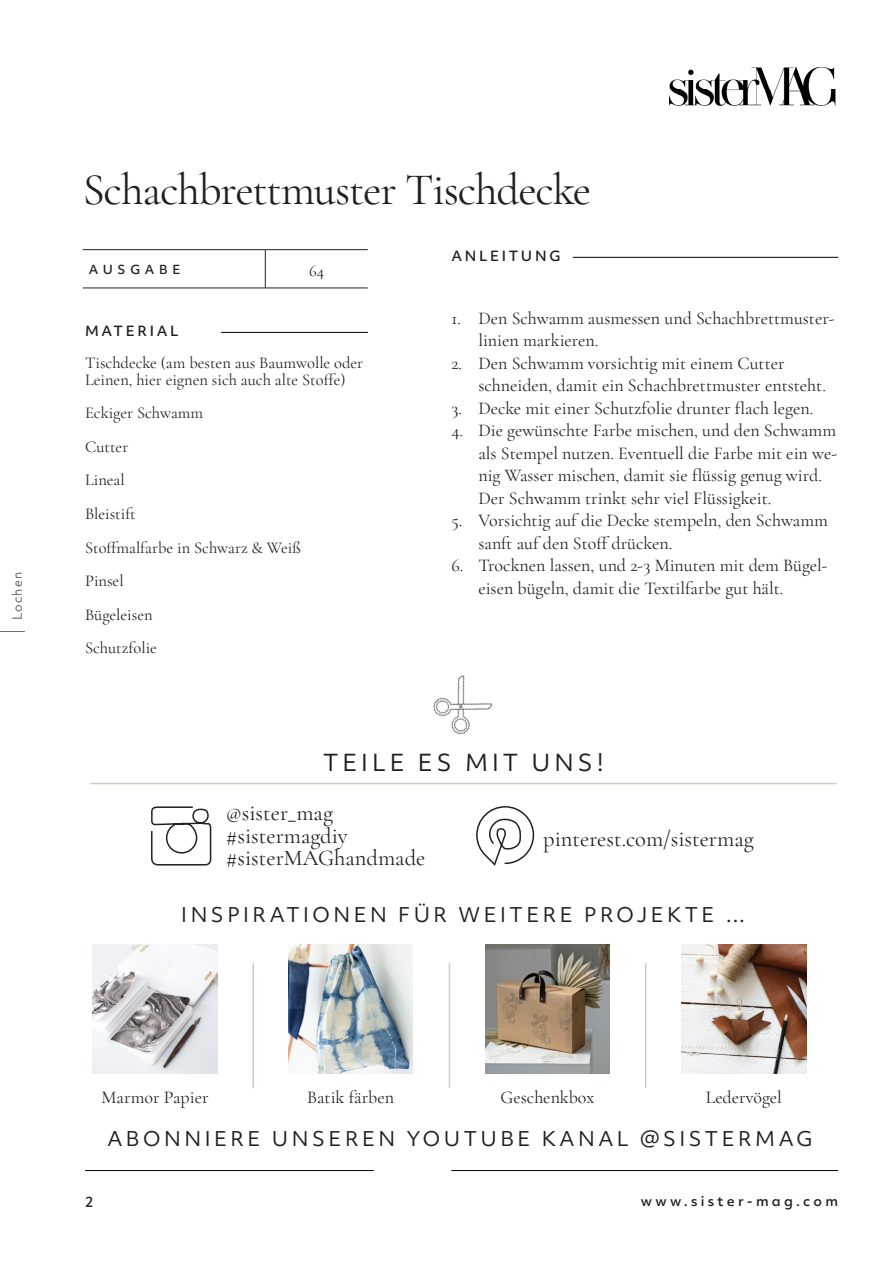
<style>
.page{position:relative;width:893px;height:1263px;background:#fff}
.page>*{position:absolute;margin:0;border:0;box-sizing:border-box;transform-origin:0 0}
.t1{font:45px "Cormorant Garamond";letter-spacing:-.025em;color:#231f20}
.t2{font:22.5px/22.5px "Cormorant Garamond";color:#231f20}
.t3{font:22.5px "Objektiv Mk 2";letter-spacing:.18em;color:#231f20}
.t4{font:19.5px "Objektiv Mk 2";letter-spacing:.18em;color:#231f20}
.t5{font:18px/22.5px "Cormorant Garamond";color:#231f20}
.t6{font:16.5px/33.5px "Cormorant Garamond";color:#231f20}
.t7{font:500 13.5px "Objektiv Mk 2";letter-spacing:.2em;color:#231f20}
.t8{font:500 13.5px "Objektiv Mk 2";letter-spacing:.24em;color:#231f20}
.t9{font:500 12px "Objektiv Mk 2";letter-spacing:.4em;color:#231f20}
.t10{font:300 12px "Objektiv Mk 2";letter-spacing:.1em;color:#6c6d70}
</style>
<div class="page">
<hr style="left:85px;top:1170px;width:289px;height:1px;background:#000001">
<hr style="left:451px;top:1170px;width:387px;height:1px;background:#000001">
<hr style="left:265px;top:249px;width:103px;height:1px;background:#231f20">
<hr style="left:265px;top:288px;width:103px;height:1px;background:#231f20">
<img style="left:669px;top:68px;width:167px;height:37px">
<hr style="left:221px;top:332px;width:147px;height:1px;background:#000001">
<hr style="left:83px;top:249px;width:182px;height:1px;background:#231f20">
<hr style="left:265px;top:250px;width:1px;height:38px;background:#231f20">
<hr style="left:83px;top:288px;width:182px;height:1px;background:#231f20">
<hr style="left:573px;top:257px;width:265px;height:1px;background:#000001">
<svg style="left:0;top:631px;width:25px;height:1px"></svg>
<hr style="left:90px;top:783px;width:747px;height:1px;background:#d4ccbb">
<hr style="left:252px;top:963px;width:2px;height:125px;background:#d4ccbb">
<hr style="left:449px;top:963px;width:1px;height:125px;background:#d4ccbb">
<hr style="left:645px;top:963px;width:1px;height:125px;background:#d4ccbb">
<svg style="left:151px;top:806px;width:61px;height:60px"></svg>
<svg style="left:476px;top:806px;width:59px;height:60px"></svg>
<img style="left:93px;top:944px;width:124px;height:130px">
<img style="left:288px;top:944px;width:125px;height:130px">
<img style="left:485px;top:944px;width:125px;height:130px">
<img style="left:681px;top:944px;width:125px;height:130px">
<img style="left:433px;top:675px;width:60px;height:60px">
<p class="t10" style="left:9px;top:620px;width:50px;rotate:-90deg">Lochen</p>
<h1 class="t1" style="left:83px;top:162px;width:510px">Schachbrettmuster Tischdecke</h1>
<p class="t9" style="left:89px;top:261px;width:93px">AUSGABE</p>
<p class="t6" style="left:309px;top:254px;width:17px">64</p>
<p class="t7" style="left:85px;top:322px;width:95px">MATERIAL</p>
<p class="t6" style="left:85px;top:355px;width:280px;line-height:16.5px">Tischdecke (am besten aus Baumwolle oder<br>Leinen, hier eignen sich auch alte Stoffe)</p>
<p class="t6" style="left:85px;top:396px;width:217px">Eckiger Schwamm<br>Cutter<br>Lineal<br>Bleistift<br>Stoffmalfarbe in Schwarz &amp; Weiß<br>Pinsel<br>Bügeleisen<br>Schutzfolie</p>
<p class="t7" style="left:451px;top:247px;width:111px">ANLEITUNG</p>
<p class="t5" style="left:478px;top:307px;width:358px;text-indent:-27px">1. Den Schwamm ausmessen und Schachbrettmuster&shy;linien markieren.</p>
<p class="t5" style="left:478px;top:352px;width:349px;text-indent:-27px">2. Den Schwamm vorsichtig mit einem Cutter schneiden, damit ein Schachbrettmuster entsteht.</p>
<p class="t5" style="left:451px;top:397px;width:363px">3. Decke mit einer Schutzfolie drunter flach legen.</p>
<p class="t5" style="left:478px;top:419px;width:360px;text-indent:-27px">4. Die gewünschte Farbe mischen, und den Schwamm als Stempel nutzen. Eventuell die Farbe mit ein we&shy;nig Wasser mischen, damit sie flüssig genug wird.<br>Der Schwamm trinkt sehr viel Flüssigkeit.</p>
<p class="t5" style="left:478px;top:509px;width:351px;text-indent:-27px">5. Vorsichtig auf die Decke stempeln, den Schwamm sanft auf den Stoff drücken.</p>
<p class="t5" style="left:478px;top:554px;width:351px;text-indent:-27px">6. Trocknen lassen, und 2-3 Minuten mit dem Bügel&shy;eisen bügeln, damit die Textilfarbe gut hält.</p>
<p class="t3" style="left:323px;top:747px;width:282px">TEILE ES MIT UNS!</p>
<p class="t2" style="left:226px;top:802px;width:123px">@sister_mag #sistermagdiy</p>
<p class="t2" style="left:226px;top:847px;width:201px">#sisterMAGhandmade</p>
<p class="t2" style="left:543px;top:828px;width:212px">pinterest.com/sistermag</p>
<p class="t4" style="left:181px;top:901px;width:566px">INSPIRATIONEN FÜR WEITERE PROJEKTE …</p>
<p class="t5" style="left:102px;top:1086px;width:109px">Marmor Papier</p>
<p class="t5" style="left:307px;top:1086px;width:89px">Batik färben</p>
<p class="t5" style="left:501px;top:1086px;width:95px">Geschenkbox</p>
<p class="t5" style="left:706px;top:1086px;width:78px">Ledervögel</p>
<p class="t4" style="left:107px;top:1126px;width:706px">ABONNIERE UNSEREN YOUTUBE KANAL @SISTERMAG</p>
<p class="t7" style="left:85px;top:1192px;width:10px">2</p>
<p class="t8" style="left:641px;top:1191px;width:199px">www.sister-mag.com</p>
</div>
